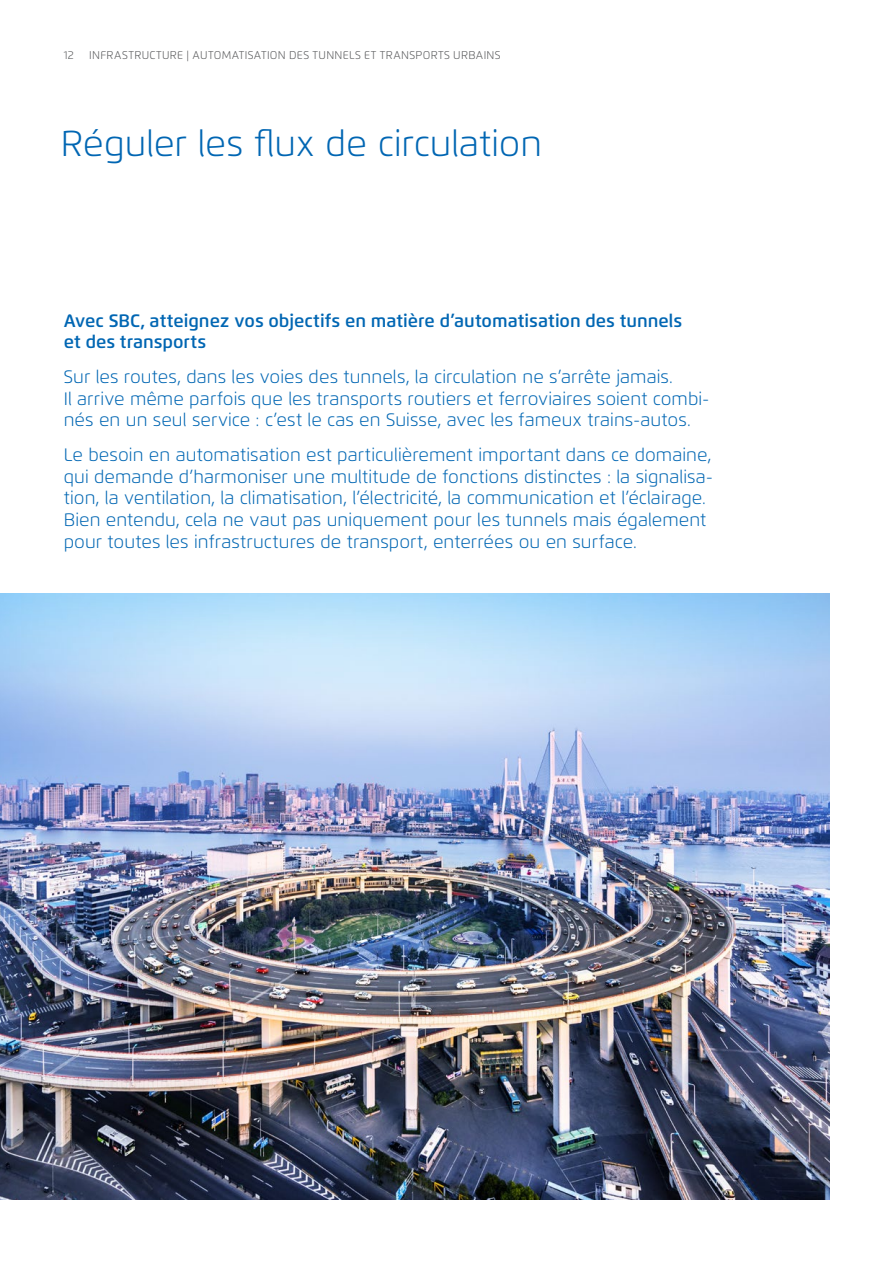
<style>
.page{position:relative;width:893px;height:1263px;background:#fff}
.page>*{position:absolute;margin:0;border:0;box-sizing:border-box;transform-origin:0 0}
.t1{font:300 36px "Flexo";letter-spacing:-.005em;color:#0166b3}
.t2{font:300 18px/21.8px "Flexo";color:#0166b3}
.t3{font:600 18px/21.8px "Flexo";color:#0166b3}
.t4{font:300 11.25px "Flexo";letter-spacing:.03em;color:#57585a}
</style>
<div class="page">
<img style="left:0;top:593px;width:829px;height:606px">
<p class="t4" style="left:64px;top:48px;width:12px">12</p>
<p class="t4" style="left:89px;top:48px;width:413px">INFRASTRUCTURE | AUTOMATISATION DES TUNNELS ET TRANSPORTS URBAINS</p>
<h1 class="t1" style="left:61px;top:122px;width:483px">Réguler les flux de circulation</h1>
<p class="t3" style="left:64px;top:309px;width:620px">Avec SBC, atteignez vos objectifs en matière d’automatisation des tunnels et des transports</p>
<p class="t2" style="left:64px;top:366px;width:647px">Sur les routes, dans les voies des tunnels, la circulation ne s’arrête jamais.<br>Il arrive même parfois que les transports routiers et ferroviaires soient combi&shy;nés en un seul service : c’est le cas en Suisse, avec les fameux trains-autos.</p>
<p class="t2" style="left:64px;top:444px;width:651px">Le besoin en automatisation est particulièrement important dans ce domaine, qui demande d’harmoniser une multitude de fonctions distinctes : la signalisa&shy;tion, la ventilation, la climatisation, l’électricité, la communication et l’éclairage.<br>Bien entendu, cela ne vaut pas uniquement pour les tunnels mais également pour toutes les infrastructures de transport, enterrées ou en surface.</p>
</div>
